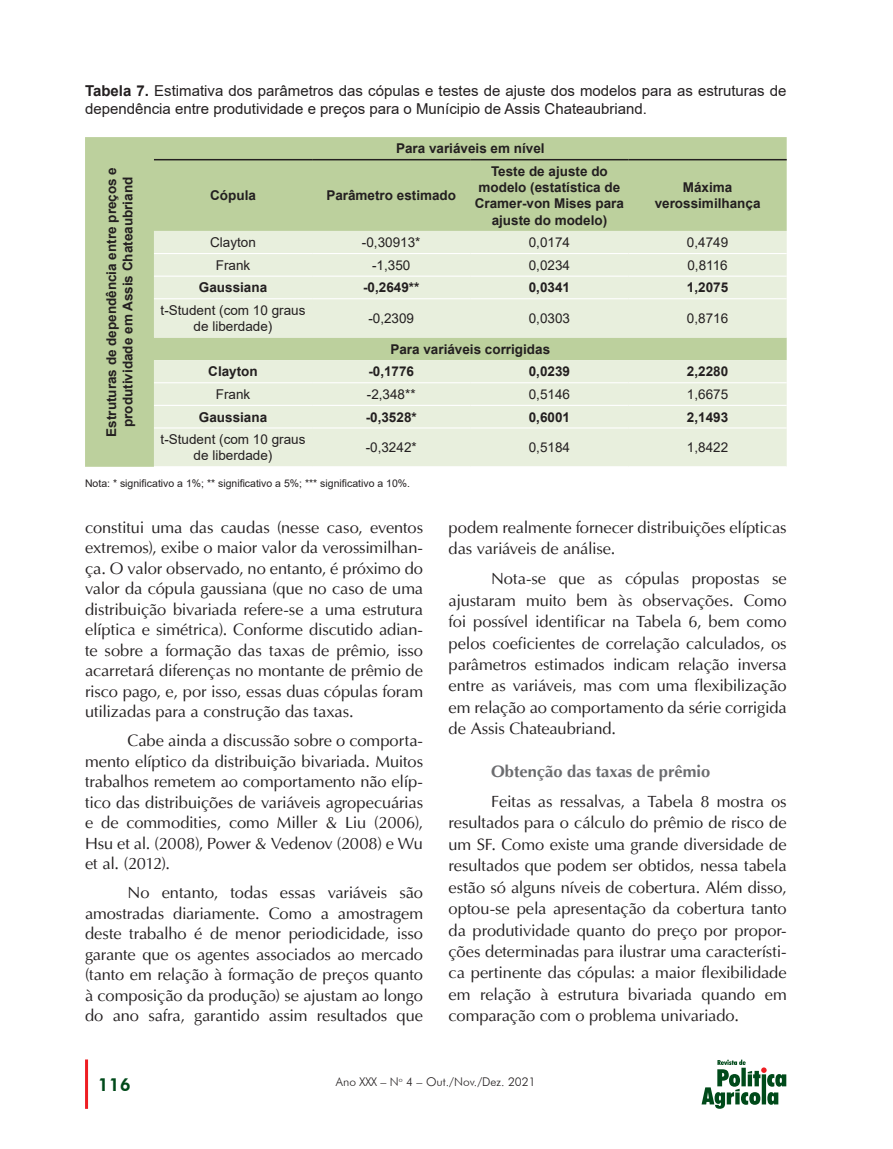
<style>
.page{position:relative;width:893px;height:1149px;background:#fff}
.page>*{position:absolute;margin:0;border:0;box-sizing:border-box;transform-origin:0 0}
.t1{font:800 18px "Futura BT";color:#004a1a}
.MIOLO{font:16.5px/20.5px "Ottawa Plain";letter-spacing:-.01em;color:#231f20;text-align:justify}
.TITULO_3{font:700 16.5px "Ottawa";color:#6c6d70}
.tabela-titulo{font:15px/18px "Arial";color:#231f20}
.tabela-cabecalho{font:700 13.5px/16.2px "Arial";color:#231f20;text-align:center}
.tabela-corpo{font:13.5px/16.2px "Arial";color:#231f20;text-align:center}
.tabela-corpo-2{font:700 13.5px "Arial";color:#231f20}
.t2{font:300 12px "Futura BT";color:#231f20}
.tabela-legenda-prime{font:10.5px "Arial";color:#231f20}
.s1{font-weight:700}
</style>
<div class="page">
<hr style="left:85px;top:1059px;width:3px;height:49px;background:#ee1d23">
<svg style="left:702px;top:1059px;width:84px;height:49px"></svg>
<div style="left:85px;top:137px;width:702px;height:329px;background:#bcd09d"></div>
<svg style="left:154px;top:231px;width:633px;height:235px;background:#e3ecd7"></svg>
<hr style="left:154px;top:253px;width:158px;height:1px;background:#fff">
<hr style="left:312px;top:253px;width:158px;height:1px;background:#fff">
<hr style="left:470px;top:253px;width:158px;height:1px;background:#fff">
<hr style="left:628px;top:253px;width:159px;height:1px;background:#fff">
<hr style="left:154px;top:275px;width:158px;height:1px;background:#fff">
<hr style="left:312px;top:275px;width:158px;height:1px;background:#fff">
<hr style="left:470px;top:275px;width:158px;height:1px;background:#fff">
<hr style="left:628px;top:275px;width:159px;height:1px;background:#fff">
<hr style="left:154px;top:298px;width:158px;height:1px;background:#fff">
<hr style="left:312px;top:298px;width:158px;height:1px;background:#fff">
<hr style="left:470px;top:298px;width:158px;height:1px;background:#fff">
<hr style="left:628px;top:298px;width:159px;height:1px;background:#fff">
<hr style="left:154px;top:382px;width:158px;height:1px;background:#fff">
<hr style="left:312px;top:382px;width:158px;height:1px;background:#fff">
<hr style="left:470px;top:382px;width:158px;height:1px;background:#fff">
<hr style="left:628px;top:382px;width:159px;height:1px;background:#fff">
<hr style="left:154px;top:404px;width:158px;height:2px;background:#fff">
<hr style="left:312px;top:404px;width:158px;height:2px;background:#fff">
<hr style="left:470px;top:404px;width:158px;height:2px;background:#fff">
<hr style="left:628px;top:404px;width:159px;height:2px;background:#fff">
<hr style="left:154px;top:427px;width:158px;height:1px;background:#fff">
<hr style="left:312px;top:427px;width:158px;height:1px;background:#fff">
<hr style="left:470px;top:427px;width:158px;height:1px;background:#fff">
<hr style="left:628px;top:427px;width:159px;height:1px;background:#fff">
<hr style="left:154px;top:159px;width:158px;height:1px;background:#231f20">
<hr style="left:312px;top:159px;width:158px;height:1px;background:#231f20">
<hr style="left:470px;top:159px;width:158px;height:1px;background:#231f20">
<hr style="left:628px;top:159px;width:159px;height:1px;background:#231f20">
<p class="tabela-titulo" style="left:85px;top:82px;width:703px"><span class="s1">Tabela 7.</span> Estimativa dos parâmetros das cópulas e testes de ajuste dos modelos para as estruturas de dependência entre produtividade e preços para o Munícipio de Assis Chateaubriand.</p>
<p class="tabela-cabecalho" style="left:396px;top:140px;width:150px">Para variáveis em nível</p>
<p class="tabela-cabecalho" style="left:475px;top:163px;width:151px">Teste de ajuste do modelo (estatística de<br>Cramer-von Mises para ajuste do modelo)</p>
<p class="tabela-cabecalho" style="left:104px;top:436px;width:271px;rotate:-90deg">Estruturas de dependência entre preços e produtividade em Assis Chateaubriand</p>
<p class="tabela-cabecalho" style="left:655px;top:179px;width:107px">Máxima verossimilhança</p>
<p class="tabela-cabecalho" style="left:210px;top:187px;width:47px">Cópula</p>
<p class="tabela-cabecalho" style="left:326px;top:187px;width:131px">Parâmetro estimado</p>
<p class="tabela-corpo" style="left:210px;top:234px;width:47px">Clayton</p>
<p class="tabela-corpo" style="left:362px;top:234px;width:60px">-0,30913*</p>
<p class="tabela-corpo" style="left:529px;top:234px;width:43px">0,0174</p>
<p class="tabela-corpo" style="left:687px;top:234px;width:43px">0,4749</p>
<p class="tabela-corpo" style="left:216px;top:257px;width:36px">Frank</p>
<p class="tabela-corpo" style="left:372px;top:257px;width:40px">-1,350</p>
<p class="tabela-corpo" style="left:529px;top:257px;width:43px">0,0234</p>
<p class="tabela-corpo" style="left:687px;top:257px;width:42px">0,8116</p>
<p class="tabela-corpo-2" style="left:199px;top:278px;width:70px">Gaussiana</p>
<p class="tabela-corpo-2" style="left:363px;top:278px;width:58px">-0,2649**</p>
<p class="tabela-corpo-2" style="left:529px;top:278px;width:43px">0,0341</p>
<p class="tabela-corpo-2" style="left:687px;top:278px;width:43px">1,2075</p>
<p class="tabela-corpo" style="left:161px;top:302px;width:146px">t-Student (com 10 graus de liberdade)</p>
<p class="tabela-corpo" style="left:368px;top:310px;width:47px">-0,2309</p>
<p class="tabela-corpo" style="left:529px;top:310px;width:43px">0,0303</p>
<p class="tabela-corpo" style="left:687px;top:310px;width:43px">0,8716</p>
<p class="tabela-cabecalho" style="left:390px;top:341px;width:161px">Para variáveis corrigidas</p>
<p class="tabela-corpo-2" style="left:208px;top:362px;width:51px">Clayton</p>
<p class="tabela-corpo-2" style="left:368px;top:362px;width:47px">-0,1776</p>
<p class="tabela-corpo-2" style="left:529px;top:362px;width:43px">0,0239</p>
<p class="tabela-corpo-2" style="left:687px;top:362px;width:43px">2,2280</p>
<p class="tabela-corpo" style="left:216px;top:386px;width:36px">Frank</p>
<p class="tabela-corpo" style="left:367px;top:386px;width:50px">-2,348**</p>
<p class="tabela-corpo" style="left:529px;top:386px;width:43px">0,5146</p>
<p class="tabela-corpo" style="left:687px;top:386px;width:43px">1,6675</p>
<p class="tabela-corpo-2" style="left:199px;top:407px;width:70px">Gaussiana</p>
<p class="tabela-corpo-2" style="left:366px;top:407px;width:53px">-0,3528*</p>
<p class="tabela-corpo-2" style="left:529px;top:407px;width:43px">0,6001</p>
<p class="tabela-corpo-2" style="left:687px;top:407px;width:43px">2,1493</p>
<p class="tabela-corpo" style="left:161px;top:431px;width:146px">t-Student (com 10 graus de liberdade)</p>
<p class="tabela-corpo" style="left:366px;top:439px;width:53px">-0,3242*</p>
<p class="tabela-corpo" style="left:529px;top:439px;width:43px">0,5184</p>
<p class="tabela-corpo" style="left:687px;top:439px;width:43px">1,8422</p>
<p class="tabela-legenda-prime" style="left:85px;top:475px;width:327px">Nota: * significativo a 1%; ** significativo a 5%; *** significativo a 10%.</p>
<p class="MIOLO" style="left:85px;top:517px;width:340px">constitui uma das caudas (nesse caso, eventos extremos), exibe o maior valor da verossimilhan&shy;ça. O valor observado, no entanto, é próximo do valor da cópula gaussiana (que no caso de uma distribuição bivariada refere-se a uma estrutura elíptica e simétrica). Conforme discutido adian&shy;te sobre a formação das taxas de prêmio, isso acarretará diferenças no montante de prêmio de risco pago, e, por isso, essas duas cópulas foram utilizadas para a construção das taxas.</p>
<p class="MIOLO" style="left:85px;top:730px;width:340px;text-indent:43px">Cabe ainda a discussão sobre o comporta&shy;mento elíptico da distribuição bivariada. Muitos trabalhos remetem ao comportamento não elíp&shy;tico das distribuições de variáveis agropecuárias e de commodities, como Miller &amp; Liu (2006), Hsu et al. (2008), Power &amp; Vedenov (2008) e Wu et al. (2012).</p>
<p class="MIOLO" style="left:85px;top:882px;width:340px;text-indent:43px">No entanto, todas essas variáveis são amostradas diariamente. Como a amostragem deste trabalho é de menor periodicidade, isso garante que os agentes associados ao mercado (tanto em relação à formação de preços quanto à composição da produção) se ajustam ao longo do ano safra, garantido assim resultados que</p>
<p class="MIOLO" style="left:449px;top:516px;width:340px;line-height:21.5px">podem realmente fornecer distribuições elípticas das variáveis de análise.</p>
<p class="MIOLO" style="left:449px;top:568px;width:340px;line-height:21.5px;text-indent:43px">Nota-se que as cópulas propostas se ajustaram muito bem às observações. Como foi possível identificar na Tabela 6, bem como pelos coeficientes de correlação calculados, os parâmetros estimados indicam relação inversa entre as variáveis, mas com uma flexibilização em relação ao comportamento da série corrigida de Assis Chateaubriand.</p>
<p class="TITULO_3" style="left:491px;top:760px;width:221px">Obtenção das taxas de prêmio</p>
<p class="MIOLO" style="left:449px;top:790px;width:340px;line-height:21.5px;text-indent:43px">Feitas as ressalvas, a Tabela 8 mostra os resultados para o cálculo do prêmio de risco de um SF. Como existe uma grande diversidade de resultados que podem ser obtidos, nessa tabela estão só alguns níveis de cobertura. Além disso, optou-se pela apresentação da cobertura tanto da produtividade quanto do preço por propor&shy;ções determinadas para ilustrar uma característi&shy;ca pertinente das cópulas: a maior flexibilidade em relação à estrutura bivariada quando em comparação com o problema univariado.</p>
<p class="t1" style="left:98px;top:1073px;width:35px">116</p>
<p class="t2" style="left:336px;top:1074px;width:201px">Ano XXX – N<sup>o</sup> 4 – Out./Nov./Dez. 2021</p>
</div>
